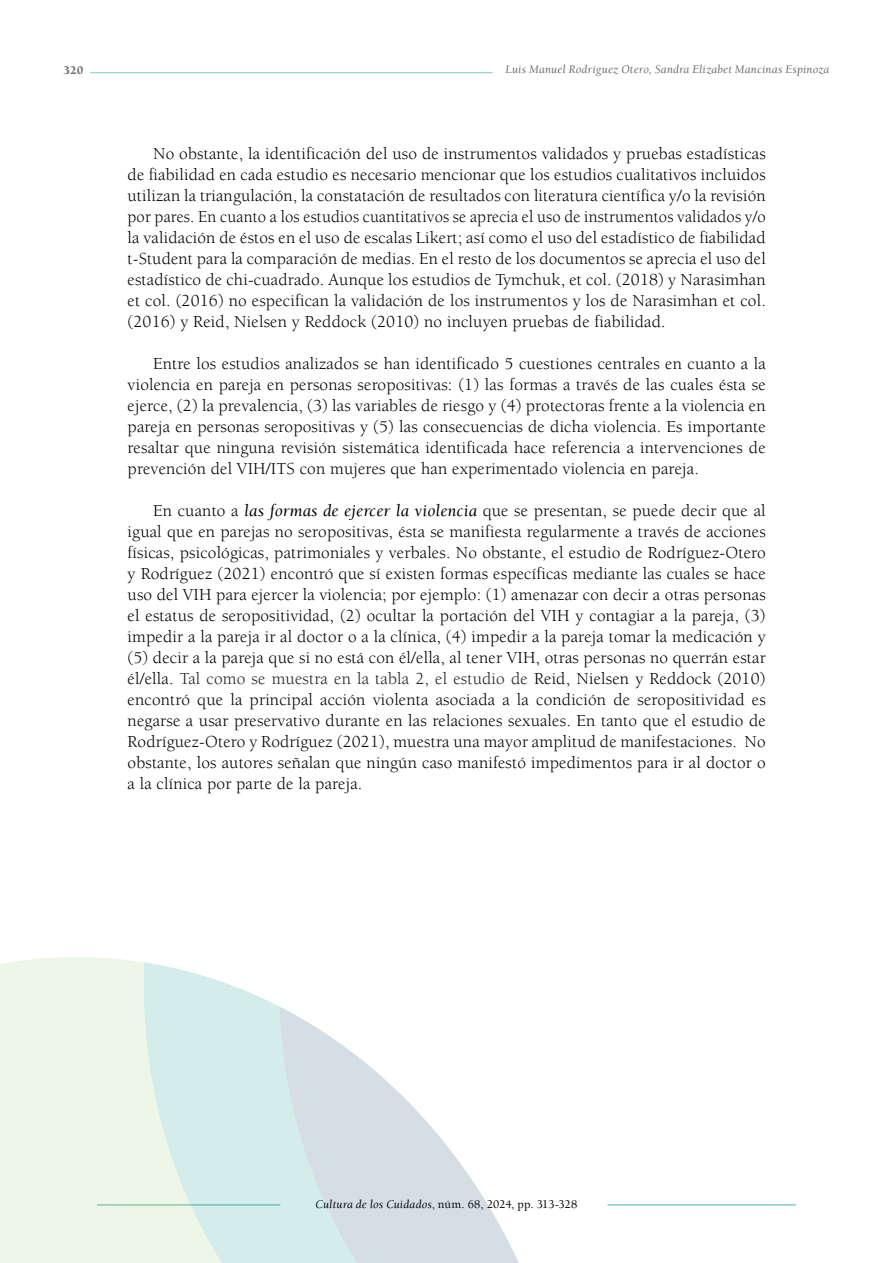
<style>
.page{position:relative;width:893px;height:1263px;background:#fff}
.page>*{position:absolute;margin:0;border:0;box-sizing:border-box;transform-origin:0 0}
.t1{font:17.25px/21px "Berkeley Std";letter-spacing:.01em;color:#000;text-align:justify}
.t2{font:italic 12px "Berkeley Std";letter-spacing:.015em;color:#706f6f}
.t3{font:500 12px "Berkeley Std";letter-spacing:.005em;color:#000}
.t4{font:900 12px "Berkeley Std";color:#706f6f}
.s1{font-style:italic}
.s2{color:#222}
.s3{font-weight:400;font-style:italic}
</style>
<div class="page">
<hr style="left:90px;top:72px;width:403px;height:1px;background:#86cbc5">
<hr style="left:608px;top:1204px;width:187px;height:1px;background:#86cbc5">
<div style="left:0;top:957px;width:144px;height:306px;background:#eef6e7"></div>
<svg style="left:144px;top:962px;width:136px;height:301px;background:#daeeea"></svg>
<svg style="left:280px;top:1007px;width:239px;height:256px;fill:#d5dee4"></svg>
<p class="t4" style="left:64px;top:64px;width:22px">320</p>
<p class="t2" style="left:505px;top:63px;width:325px">Luis Manuel Rodríguez Otero, Sandra Elizabet Mancinas Espinoza</p>
<p class="t1" style="left:128px;top:143px;width:640px;text-indent:26px">No obstante, la identificación del uso de instrumentos validados y pruebas estadísticas de fiabilidad en cada estudio es necesario mencionar que los estudios cualitativos incluidos utilizan la triangulación, la constatación de resultados con literatura científica y/o la revisión por pares. En cuanto a los estudios cuantitativos se aprecia el uso de instrumentos validados y/o la validación de éstos en el uso de escalas Likert; así como el uso del estadístico de fiabilidad t-Student para la comparación de medias. En el resto de los documentos se aprecia el uso del estadístico de chi-cuadrado. Aunque los estudios de Tymchuk, et col. (2018) y Narasimhan et col. (2016) no especifican la validación de los instrumentos y los de Narasimhan et col. (2016) y Reid, Nielsen y Reddock (2010) no incluyen pruebas de fiabilidad.</p>
<p class="t1" style="left:128px;top:353px;width:640px;text-indent:26px">Entre los estudios analizados se han identificado 5 cuestiones centrales en cuanto a la violencia en pareja en personas seropositivas: (1) las formas a través de las cuales ésta se ejerce, (2) la prevalencia, (3) las variables de riesgo y (4) protectoras frente a la violencia en pareja en personas seropositivas y (5) las consecuencias de dicha violencia. Es importante resaltar que ninguna revisión sistemática identificada hace referencia a intervenciones de prevención del VIH/ITS con mujeres que han experimentado violencia en pareja.</p>
<p class="t1" style="left:128px;top:500px;width:640px;text-indent:26px">En cuanto a <span class="s1">las formas de ejercer la violencia</span> que se presentan, se puede decir que al igual que en parejas no seropositivas, ésta se manifiesta regularmente a través de acciones físicas, psicológicas, patrimoniales y verbales. No obstante, el estudio de Rodríguez-Otero y Rodríguez (2021) encontró que sí existen formas específicas mediante las cuales se hace uso del VIH para ejercer la violencia; por ejemplo: (1) amenazar con decir a otras personas el estatus de seropositividad, (2) ocultar la portación del VIH y contagiar a la pareja, (3) impedir a la pareja ir al doctor o a la clínica, (4) impedir a la pareja tomar la medicación y (5) decir a la pareja que si no está con él/ella, al tener VIH, otras personas no querrán estar él/ella. <span class="s2">Tal como se muestra en la tabla 2, el estudio de</span> Reid, Nielsen y Reddock (2010) encontró que la principal acción violenta asociada a la condición de seropositividad es negarse a usar preservativo durante en las relaciones sexuales. En tanto que el estudio de Rodríguez-Otero y Rodríguez (2021), muestra una mayor amplitud de manifestaciones. No obstante, los autores señalan que ningún caso manifestó impedimentos para ir al doctor o a la clínica por parte de la pareja.</p>
<p class="t3" style="left:316px;top:1197px;width:263px"><span class="s3">Cultura de los Cuidados</span>, núm. 68, 2024, pp. 313-328</p>
</div>
